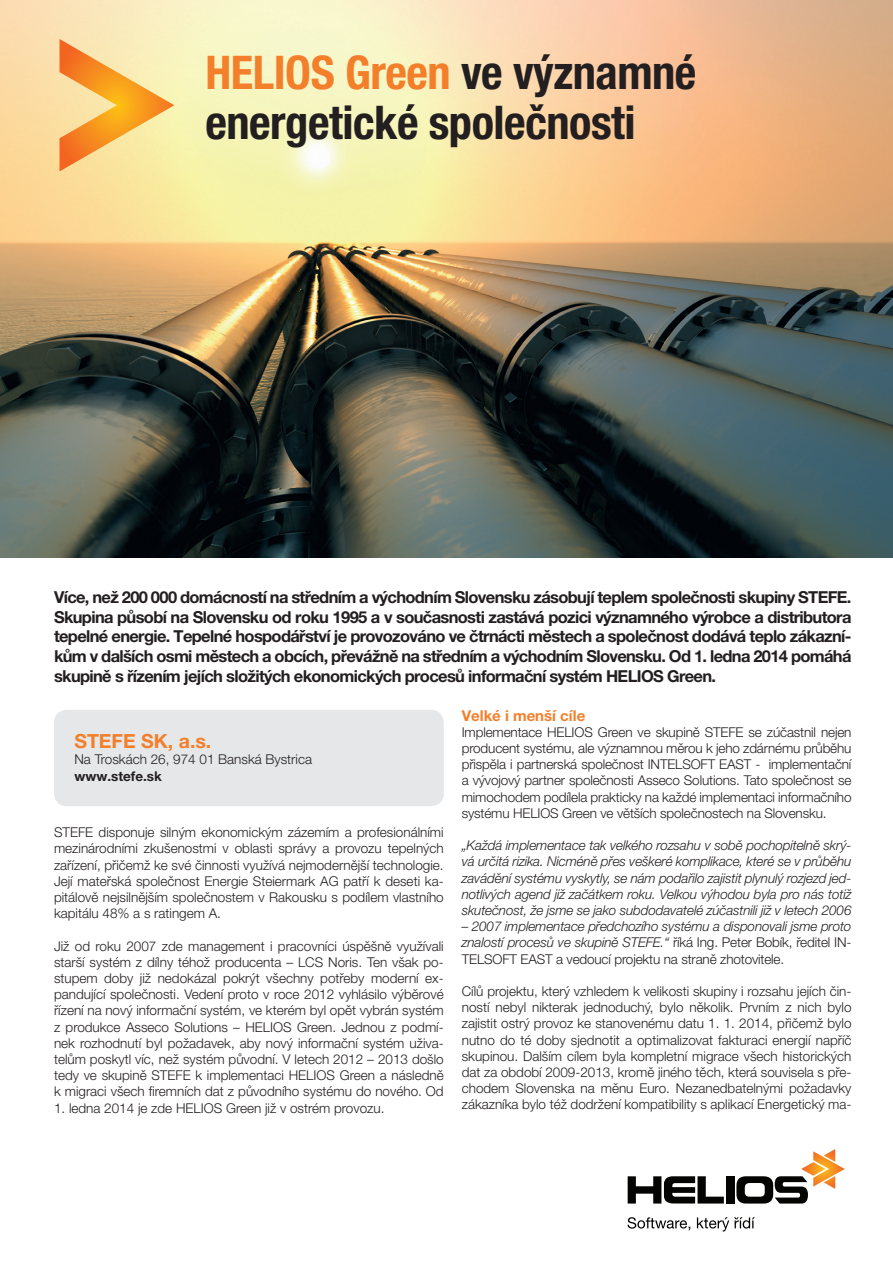
<style>
.page{position:relative;width:893px;height:1263px;background:#fff}
.page>*{position:absolute;margin:0;border:0;box-sizing:border-box;transform-origin:0 0}
.t1{font:700 condensed 46.5px/49.5px "Helvetica Neue LT Pro";letter-spacing:-.01em;color:#231f20}
.t2{font:700 19.5px "Helvetica Neue LT Pro";color:#f47f2b}
.t3{font:700 16.5px/19.8px "Helvetica Neue LT Pro";letter-spacing:-.04em;color:#231f20;text-align:justify}
.t4{font:700 15px "Helvetica Neue LT Pro";color:#f47f2b}
.t5{font:300 13.5px/16.2px "Helvetica Neue LT Pro";color:#231f20;text-align:justify}
.t6{font:italic 300 13.5px/16.2px "Helvetica Neue LT Pro";letter-spacing:-.01em;color:#231f20;text-align:justify}
.t7{font:700 13.5px "Helvetica Neue LT Pro";color:#231f20}
.s1{color:#f47f2b}
.s2{font-style:normal}
</style>
<div class="page">
<div style="left:54px;top:710px;width:390px;height:96px;background:#e5e7e8;border-radius:13px"></div>
<div style="left:726px;top:1176px;width:8px;height:27px;background:#040503"></div>
<svg style="left:628px;top:1176px;width:96px;height:27px"></svg>
<svg style="left:736px;top:1149px;width:109px;height:54px"></svg>
<svg style="left:628px;top:1217px;width:62px;height:13px"></svg>
<svg style="left:697px;top:1217px;width:58px;height:14px"></svg>
<img style="left:0;top:0;width:893px;height:558px">
<svg style="left:60px;top:39px;width:114px;height:132px;background:#f8c676"></svg>
<h1 class="t1" style="left:205px;top:47px;width:493px"><span class="s1">HELIOS Green</span> ve významné energetické společnosti</h1>
<p class="t3" style="left:54px;top:587px;width:799px">Více, než 200 000 domácností na středním a východním Slovensku zásobují teplem společnosti skupiny STEFE.<br>Skupina působí na Slovensku od roku 1995 a v současnosti zastává pozici významného výrobce a distributora tepelné energie. Tepelné hospodářství je provozováno ve čtrnácti městech a společnost dodává teplo zákazní&shy;kům v dalších osmi městech a obcích, převážně na středním a východním Slovensku. Od 1. ledna 2014 pomáhá skupině s řízením jejích složitých ekonomických procesů informační systém HELIOS Green.</p>
<h2 class="t2" style="left:74px;top:729px;width:138px">STEFE SK, a.s.</h2>
<p class="t5" style="left:74px;top:751px;width:239px">Na Troskách 26, 974 01 Banská Bystrica</p>
<p class="t7" style="left:74px;top:767px;width:89px">www.stefe.sk</p>
<p class="t5" style="left:54px;top:824px;width:391px">STEFE disponuje silným ekonomickým zázemím a profesionálními mezinárodními zkušenostmi v oblasti správy a provozu tepelných zařízení, přičemž ke své činnosti využívá nejmodernější technologie.<br>Její mateřská společnost Energie Steiermark AG patří k deseti ka&shy;pitálově nejsilnějším společnostem v Rakousku s podílem vlastního kapitálu 48% a s ratingem A.</p>
<p class="t5" style="left:54px;top:937px;width:391px">Již od roku 2007 zde management i pracovníci úspěšně využívali starší systém z dílny téhož producenta – LCS Noris. Ten však po&shy;stupem doby již nedokázal pokrýt všechny potřeby moderní ex&shy;pandující společnosti. Vedení proto v roce 2012 vyhlásilo výběrové řízení na nový informační systém, ve kterém byl opět vybrán systém z produkce Asseco Solutions – HELIOS Green. Jednou z podmí&shy;nek rozhodnutí byl požadavek, aby nový informační systém uživa&shy;telům poskytl víc, než systém původní. V letech 2012 – 2013 došlo tedy ve skupině STEFE k implementaci HELIOS Green a následně k migraci všech firemních dat z původního systému do nového. Od</p>
<p class="t5" style="left:54px;top:1099px;width:332px">1. ledna 2014 je zde HELIOS Green již v ostrém provozu.</p>
<p class="t4" style="left:462px;top:706px;width:125px">Velké i menší cíle</p>
<p class="t5" style="left:462px;top:723px;width:391px">Implementace HELIOS Green ve skupině STEFE se zúčastnil nejen producent systému, ale významnou měrou k jeho zdárnému průběhu přispěla i partnerská společnost INTELSOFT EAST - implementační a vývojový partner společnosti Asseco Solutions. Tato společnost se mimochodem podílela prakticky na každé implementaci informačního systému HELIOS Green ve větších společnostech na Slovensku.</p>
<p class="t6" style="left:462px;top:837px;width:391px">„Každá implementace tak velkého rozsahu v sobě pochopitelně skrý&shy;vá určitá rizika. Nicméně přes veškeré komplikace, které se v průběhu zavádění systému vyskytly, se nám podařilo zajistit plynulý rozjezd jed&shy;notlivých agend již začátkem roku. Velkou výhodou byla pro nás totiž skutečnost, že jsme se jako subdodavatelé zúčastnili již v letech 2006</p>
<p class="t6" style="left:462px;top:918px;width:391px">– 2007 implementace předchozího systému a disponovali jsme proto znalostí procesů ve skupině STEFE.“ <span class="s2">říká Ing. Peter Bobík, ředitel IN-TELSOFT EAST a vedoucí projektu na straně zhotovitele.</span></p>
<p class="t5" style="left:462px;top:983px;width:391px">Cílů projektu, který vzhledem k velikosti skupiny i rozsahu jejích čin&shy;ností nebyl nikterak jednoduchý, bylo několik. Prvním z nich bylo zajistit ostrý provoz ke stanovenému datu 1. 1. 2014, přičemž bylo nutno do té doby sjednotit a optimalizovat fakturaci energií napříč skupinou. Dalším cílem byla kompletní migrace všech historických dat za období 2009-2013, kromě jiného těch, která souvisela s pře&shy;chodem Slovenska na měnu Euro. Nezanedbatelnými požadavky zákazníka bylo též dodržení kompatibility s aplikací Energetický ma-</p>
</div>
